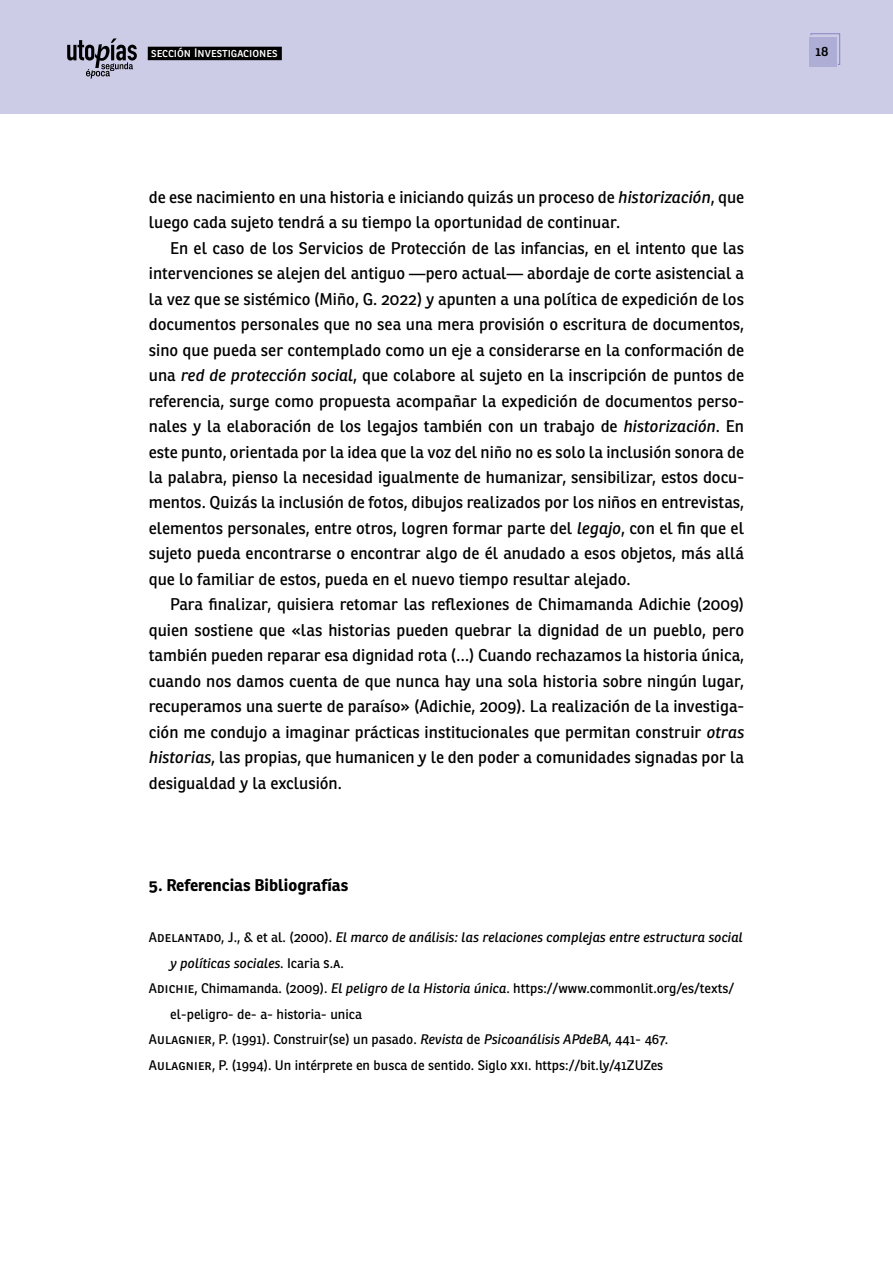
<style>
.page{position:relative;width:893px;height:1263px;background:#fff}
.page>*{position:absolute;margin:0;border:0;box-sizing:border-box;transform-origin:0 0}
.t1{font:16.5px/25.5px "Ronnia";color:#000;text-align:justify}
.t2{font:700 16.5px "Ronnia";color:#000}
.t3{font:13.5px "Ronnia";color:#000}
.t4{font:italic 13.5px "Ronnia";color:#000}
.t5{font:600 13.2px "Ronnia";color:#000}
.t6{font:12px "Ronnia";color:#fff}
.s1{font-style:italic}
.s2{font-style:normal}
</style>
<div class="page">
<div style="left:0;top:0;width:893px;height:113px;background:#cccce6"></div>
<div style="left:809px;top:38px;width:27px;height:29px;background:#adadd6"></div>
<svg style="left:810px;top:33px;width:30px;height:32px"></svg>
<svg style="left:67px;top:38px;width:70px;height:41px"></svg>
<div style="left:148px;top:47px;width:134px;height:13px;background:#000"></div>
<p class="t6" style="left:151px;top:46px;width:128px">sección Investigaciones</p>
<p class="t5" style="left:815px;top:44px;width:15px">18</p>
<p class="t1" style="left:149px;top:184px;width:597px">de ese nacimiento en una historia e iniciando quizás un proceso de <span class="s1">historización</span>, que luego cada sujeto tendrá a su tiempo la oportunidad de continuar.</p>
<p class="t1" style="left:149px;top:235px;width:597px;text-indent:21px">En el caso de los Servicios de Protección de las infancias, en el intento que las intervenciones se alejen del antiguo —pero actual— abordaje de corte asistencial a la vez que se sistémico (Miño, G. 2022) y apunten a una política de expedición de los documentos personales que no sea una mera provisión o escritura de documentos, sino que pueda ser contemplado como un eje a considerarse en la conformación de una <span class="s1">red de protección social</span>, que colabore al sujeto en la inscripción de puntos de referencia, surge como propuesta acompañar la expedición de documentos perso&shy;nales y la elaboración de los legajos también con un trabajo de <span class="s1">historización</span>. En este punto, orientada por la idea que la voz del niño no es solo la inclusión sonora de la palabra, pienso la necesidad igualmente de humanizar, sensibilizar, estos docu&shy;mentos. Quizás la inclusión de fotos, dibujos realizados por los niños en entrevistas, elementos personales, entre otros, logren formar parte del <span class="s1">legajo</span>, con el fin que el sujeto pueda encontrarse o encontrar algo de él anudado a esos objetos, más allá que lo familiar de estos, pueda en el nuevo tiempo resultar alejado.</p>
<p class="t1" style="left:149px;top:592px;width:597px;text-indent:21px">Para finalizar, quisiera retomar las reflexiones de Chimamanda Adichie (2009) quien sostiene que «las historias pueden quebrar la dignidad de un pueblo, pero también pueden reparar esa dignidad rota (…) Cuando rechazamos la historia única, cuando nos damos cuenta de que nunca hay una sola historia sobre ningún lugar, recuperamos una suerte de paraíso» (Adichie, 2009). La realización de la investiga&shy;ción me condujo a imaginar prácticas institucionales que permitan construir <span class="s1">otras historias,</span> las propias, que humanicen y le den poder a comunidades signadas por la desigualdad y la exclusión.</p>
<p class="t2" style="left:149px;top:874px;width:201px">5. Referencias Bibliografías</p>
<p class="t4" style="left:149px;top:929px;width:596px"><span class="s2">Adelantado, J., &amp; et al. (2000).</span> El marco de análisis: las relaciones complejas entre estructura social</p>
<p class="t4" style="left:170px;top:954px;width:175px">y políticas sociales<span class="s2">. Icaria s.a.</span></p>
<p class="t3" style="left:149px;top:980px;width:587px">Adichie, Chimamanda. (2009). <span class="s1">El peligro de la Historia única</span>. https://www.commonlit.org/es/texts/</p>
<p class="t3" style="left:170px;top:1005px;width:193px">el-peligro- de- a- historia- unica</p>
<p class="t3" style="left:149px;top:1031px;width:521px">Aulagnier, P. (1991). Construir(se) un pasado. <span class="s1">Revista</span> de <span class="s1">Psicoanálisis APdeBA,</span> 441- 467.</p>
<p class="t3" style="left:149px;top:1056px;width:516px">Aulagnier, P. (1994). Un intérprete en busca de sentido. Siglo xxi. https://bit.ly/41ZUZes</p>
</div>
